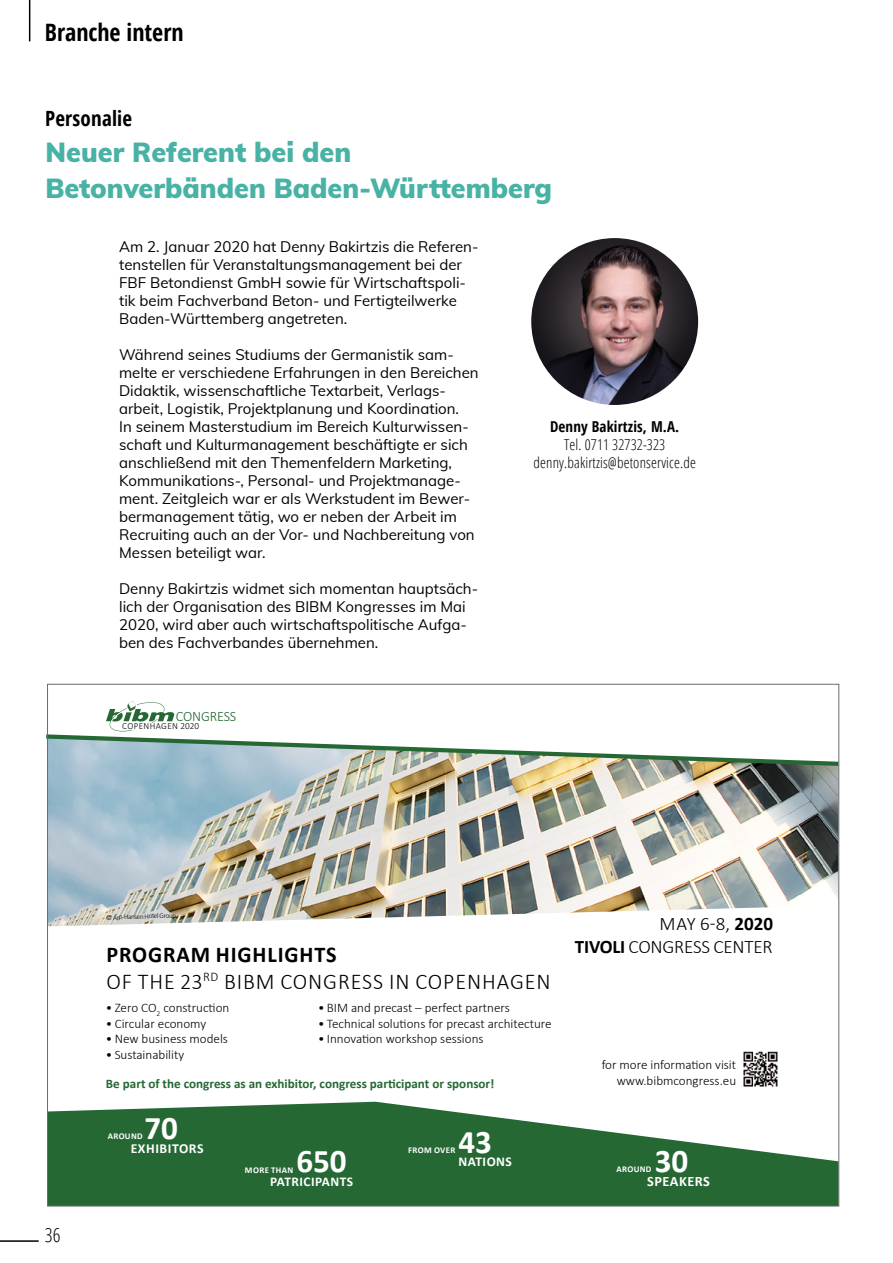
<style>
.page{position:relative;width:893px;height:1263px;background:#fff}
.page>*{position:absolute;margin:0;border:0;box-sizing:border-box;transform-origin:0 0}
.t1{font:700 33.15px "Calibri";color:#fff}
.t2{font:900 27px/36px "Muli";color:#48b2a5}
.t3{font:700 condensed 24px "Open Sans";color:#000}
.t4{font:300 22.65px/27.2px "Calibri";letter-spacing:.04em;color:#000}
.t5{font:700 condensed 21px "Open Sans";letter-spacing:.01em;color:#000}
.t6{font:300 condensed 19.5px "Open Sans";color:#000}
.t7{font:300 19.05px/22.8px "Calibri";letter-spacing:-.01em;color:#000;text-align:right}
.t8{font:15px/18px "Muli";color:#000}
.t9{font:300 condensed 15px/18px "Open Sans";letter-spacing:.01em;color:#000;text-align:center}
.t10{font:700 condensed 15px "Open Sans";letter-spacing:.01em;color:#000}
.t11{font:700 14.25px "Calibri";letter-spacing:.035em;color:#fff}
.t12{font:300 14.1px "Calibri";letter-spacing:-.015em;color:#266834}
.t13{font:700 13.8px "Calibri";letter-spacing:.04em;color:#fff}
.t14{font:700 13.5px "Calibri";letter-spacing:.035em;color:#fff}
.t15{font:700 13.35px "Calibri";letter-spacing:.035em;color:#fff}
.t16{font:300 13.05px/15.8px "Calibri";color:#000;text-align:right}
.t17{font:700 13.05px "Calibri";color:#266834}
.t18{font:300 9.15px "Calibri";letter-spacing:.035em;color:#000}
.t19{font:700 8.85px "Calibri";letter-spacing:.04em;color:#fff}
.t20{font:300 7.2px "Calibri";color:#000}
.s1{font-weight:700}
</style>
<div class="page">
<img style="left:530px;top:237px;width:170px;height:169px;border-radius:85px">
<svg style="left:49px;top:1102px;width:788px;height:102px;fill:#266834"></svg>
<img style="left:49px;top:768px;width:788px;height:158px">
<svg style="left:46px;top:701px;width:794px;height:67px"></svg>
<img style="left:743px;top:1051px;width:35px;height:36px">
<hr style="left:0;top:1240px;width:39px;height:2px;background:#000">
<hr style="left:29px;top:0;width:1px;height:41px;background:#000">
<h3 class="t3" style="left:45px;top:16px;width:140px">Branche intern</h3>
<h3 class="t5" style="left:45px;top:104px;width:89px">Personalie</h3>
<h2 class="t2" style="left:45px;top:133px;width:508px">Neuer Referent bei den<br>Betonverbänden Baden-Württemberg</h2>
<p class="t8" style="left:119px;top:237px;width:361px">Am 2. Januar 2020 hat Denny Bakirtzis die Referen&shy;tenstellen für Veranstaltungsmanagement bei der FBF Betondienst GmbH sowie für Wirtschaftspoli&shy;tik beim Fachverband Beton- und Fertigteilwerke Baden-Württemberg angetreten.</p>
<p class="t8" style="left:119px;top:345px;width:361px">Während seines Studiums der Germanistik sam&shy;melte er verschiedene Erfahrungen in den Bereichen Didaktik, wissenschaftliche Textarbeit, Verlags&shy;arbeit, Logistik, Projektplanung und Koordination.<br>In seinem Masterstudium im Bereich Kulturwissen&shy;schaft und Kulturmanagement beschäftigte er sich anschließend mit den Themenfeldern Marketing, Kommunikations-, Personal- und Projektmanage&shy;ment. Zeitgleich war er als Werkstudent im Bewer&shy;bermanagement tätig, wo er neben der Arbeit im Recruiting auch an der Vor- und Nachbereitung von Messen beteiligt war.</p>
<p class="t8" style="left:119px;top:579px;width:361px">Denny Bakirtzis widmet sich momentan hauptsäch&shy;lich der Organisation des BIBM Kongresses im Mai 2020, wird aber auch wirtschaftspolitische Aufga&shy;ben des Fachverbandes übernehmen.</p>
<p class="t12" style="left:176px;top:708px;width:62px">CONGRESS</p>
<p class="t18" style="left:122px;top:721px;width:78px">COPENHAGEN 2020</p>
<p class="t10" style="left:550px;top:416px;width:131px">Denny Bakirtzis, M.A.</p>
<p class="t9" style="left:533px;top:435px;width:164px">Tel. 0711 32732-323 denny.bakirtzis@betonservice.de</p>
<h3 class="t6" style="left:45px;top:1221px;width:17px">36</h3>
<p class="t20" style="left:106px;top:913px;width:71px;rotate:-2deg">© Arp-Hansen Hotel Group</p>
<h3 class="t4" style="left:106px;top:940px;width:446px"><span class="s1">PROGRAM HIGHLIGHTS<br></span>OF THE 23<sup>RD</sup> BIBM CONGRESS IN COPENHAGEN</h3>
<p class="t16" style="left:106px;top:1000px;width:125px">• Zero CO<sub>2</sub> construction</p>
<p class="t16" style="left:106px;top:1015px;width:102px">• Circular economy</p>
<p class="t16" style="left:106px;top:1031px;width:124px">• New business models</p>
<p class="t16" style="left:106px;top:1047px;width:80px">• Sustainability</p>
<p class="t16" style="left:318px;top:1000px;width:193px">• BIM and precast – perfect partners</p>
<p class="t16" style="left:318px;top:1015px;width:235px">• Technical solutions for precast architecture</p>
<p class="t16" style="left:318px;top:1031px;width:167px">• Innovation workshop sessions</p>
<p class="t17" style="left:106px;top:1075px;width:390px">Be part of the congress as an exhibitor, congress participant or sponsor!</p>
<h1 class="t1" style="left:144px;top:1104px;width:35px">70</h1>
<p class="t19" style="left:108px;top:1130px;width:37px">AROUND</p>
<p class="t13" style="left:131px;top:1138px;width:74px">EXHIBITORS</p>
<h1 class="t1" style="left:458px;top:1118px;width:35px">43</h1>
<p class="t19" style="left:408px;top:1143px;width:49px">FROM OVER</p>
<h1 class="t1" style="left:296px;top:1138px;width:52px">650</h1>
<p class="t14" style="left:458px;top:1152px;width:55px">NATIONS</p>
<p class="t19" style="left:245px;top:1163px;width:50px">MORE THAN</p>
<p class="t15" style="left:270px;top:1172px;width:84px">PATRICIPANTS</p>
<p class="t7" style="left:575px;top:912px;width:200px">MAY 6-8, <span class="s1">2020<br>TIVOLI</span> CONGRESS CENTER</p>
<p class="t16" style="left:602px;top:1057px;width:136px">for more information visit www.bibmcongress.eu</p>
<h1 class="t1" style="left:655px;top:1138px;width:35px">30</h1>
<p class="t19" style="left:617px;top:1163px;width:36px">AROUND</p>
<p class="t11" style="left:647px;top:1171px;width:65px">SPEAKERS</p>
</div>
